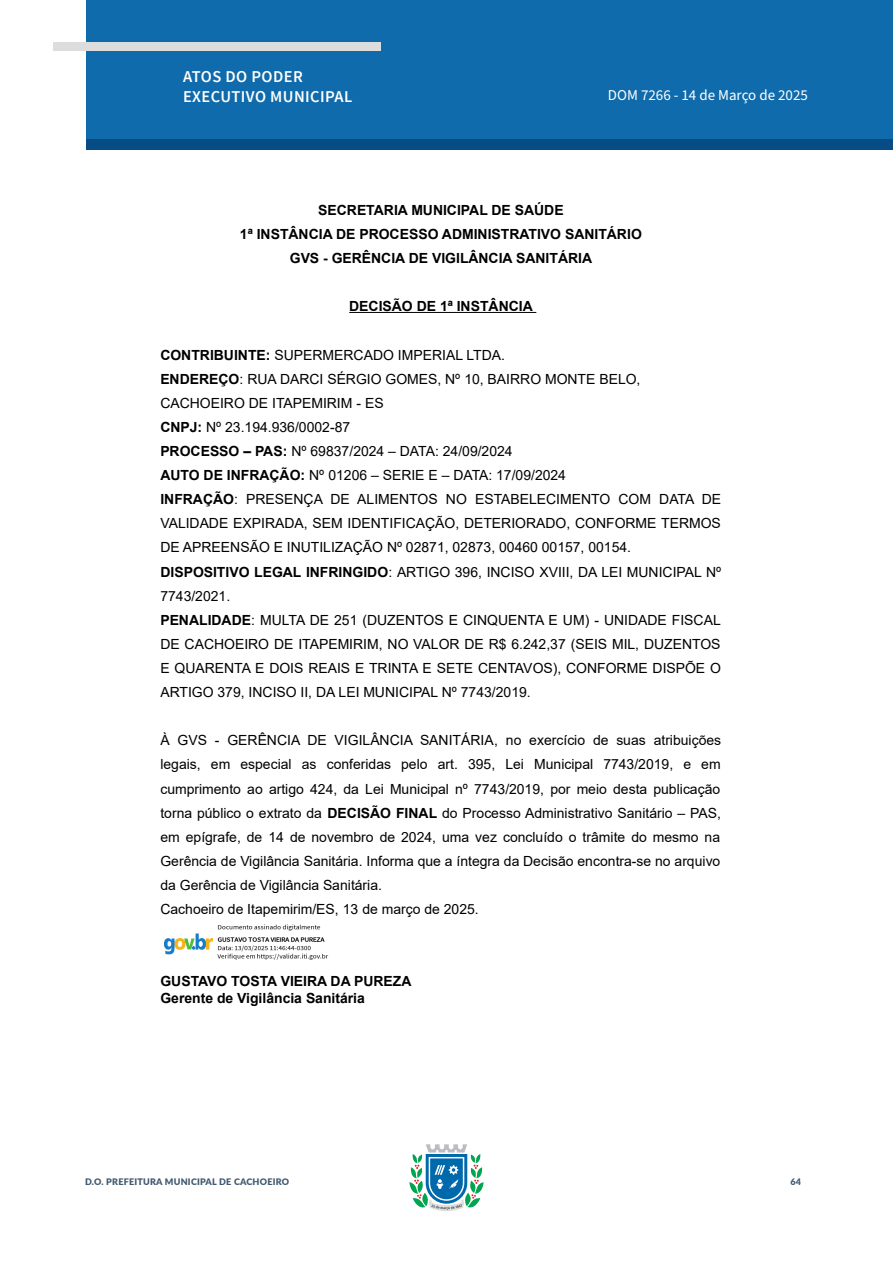
<style>
.page{position:relative;width:893px;height:1263px;background:#fff}
.page>*{position:absolute;margin:0;border:0;box-sizing:border-box;transform-origin:0 0}
.t1{font:600 16.5px/19.8px "Source Sans Pro";letter-spacing:.025em;color:#fff}
.t2{font:15px "Source Sans Pro";color:#fff}
.t3{font:13.95px/24.2px "Arial";color:#000}
.t4{font:700 13.95px/24.2px "Arial";color:#000;text-align:center}
.t5{font:900 9px "Lato";letter-spacing:.025em;color:#405970}
.s1{font-weight:700}
</style>
<div class="page">
<svg style="left:409px;top:1144px;width:75px;height:67px"></svg>
<div style="left:86px;top:0;width:807px;height:140px;background:#0f6bab"></div>
<div style="left:87px;top:140px;width:806px;height:10px;background:#084c86"></div>
<div style="left:53px;top:42px;width:328px;height:9px;background:#ddd"></div>
<hr style="left:349px;top:312px;width:187px;height:1px;background:#000">
<img style="left:164px;top:924px;width:165px;height:36px">
<p class="t1" style="left:183px;top:67px;width:171px">ATOS DO PODER<br>EXECUTIVO MUNICIPAL</p>
<p class="t2" style="left:608px;top:85px;width:202px">DOM 7266 - 14 de Março de 2025</p>
<p class="t4" style="left:240px;top:198px;width:403px">SECRETARIA MUNICIPAL DE SAÚDE<br>1ª INSTÂNCIA DE PROCESSO ADMINISTRATIVO SANITÁRIO<br>GVS - GERÊNCIA DE VIGILÂNCIA SANITÁRIA</p>
<p class="t4" style="left:349px;top:294px;width:185px">DECISÃO DE 1ª INSTÂNCIA</p>
<p class="t3" style="left:160px;top:343px;width:562px"><span class="s1">CONTRIBUINTE:</span> SUPERMERCADO IMPERIAL LTDA.<br><span class="s1">ENDEREÇO</span>: RUA DARCI SÉRGIO GOMES, Nº 10, BAIRRO MONTE BELO, CACHOEIRO DE ITAPEMIRIM - ES<br><span class="s1">CNPJ:</span> Nº 23.194.936/0002-87<br><span class="s1">PROCESSO – PAS:</span> Nº 69837/2024 – DATA: 24/09/2024<br><span class="s1">AUTO DE INFRAÇÃO:</span> Nº 01206 – SERIE E – DATA: 17/09/2024<br><span class="s1">INFRAÇÃO</span>: PRESENÇA DE ALIMENTOS NO ESTABELECIMENTO COM DATA DE VALIDADE EXPIRADA, SEM IDENTIFICAÇÃO, DETERIORADO, CONFORME TERMOS DE APREENSÃO E INUTILIZAÇÃO Nº 02871, 02873, 00460 00157, 00154.<br><span class="s1">DISPOSITIVO LEGAL INFRINGIDO</span>: ARTIGO 396, INCISO XVIII, DA LEI MUNICIPAL Nº 7743/2021.<br><span class="s1">PENALIDADE</span>: MULTA DE 251 (DUZENTOS E CINQUENTA E UM) - UNIDADE FISCAL DE CACHOEIRO DE ITAPEMIRIM, NO VALOR DE R$ 6.242,37 (SEIS MIL, DUZENTOS E QUARENTA E DOIS REAIS E TRINTA E SETE CENTAVOS), CONFORME DISPÕE O ARTIGO 379, INCISO II, DA LEI MUNICIPAL Nº 7743/2019.</p>
<p class="t3" style="left:160px;top:728px;width:562px">À GVS - GERÊNCIA DE VIGILÂNCIA SANITÁRIA, no exercício de suas atribuições legais, em especial as conferidas pelo art. 395, Lei Municipal 7743/2019, e em cumprimento ao artigo 424, da Lei Municipal nº 7743/2019, por meio desta publicação torna público o extrato da <span class="s1">DECISÃO FINAL</span> do Processo Administrativo Sanitário – PAS, em epígrafe, de 14 de novembro de 2024, uma vez concluído o trâmite do mesmo na Gerência de Vigilância Sanitária. Informa que a íntegra da Decisão encontra-se no arquivo da Gerência de Vigilância Sanitária.<br>Cachoeiro de Itapemirim/ES, 13 de março de 2025.</p>
<p class="t4" style="left:160px;top:974px;width:253px;line-height:16px;text-align:left">GUSTAVO TOSTA VIEIRA DA PUREZA<br>Gerente de Vigilância Sanitária</p>
<p class="t5" style="left:85px;top:1175px;width:206px">D.O. PREFEITURA MUNICIPAL DE CACHOEIRO</p>
<p class="t5" style="left:790px;top:1175px;width:12px">64</p>
</div>
